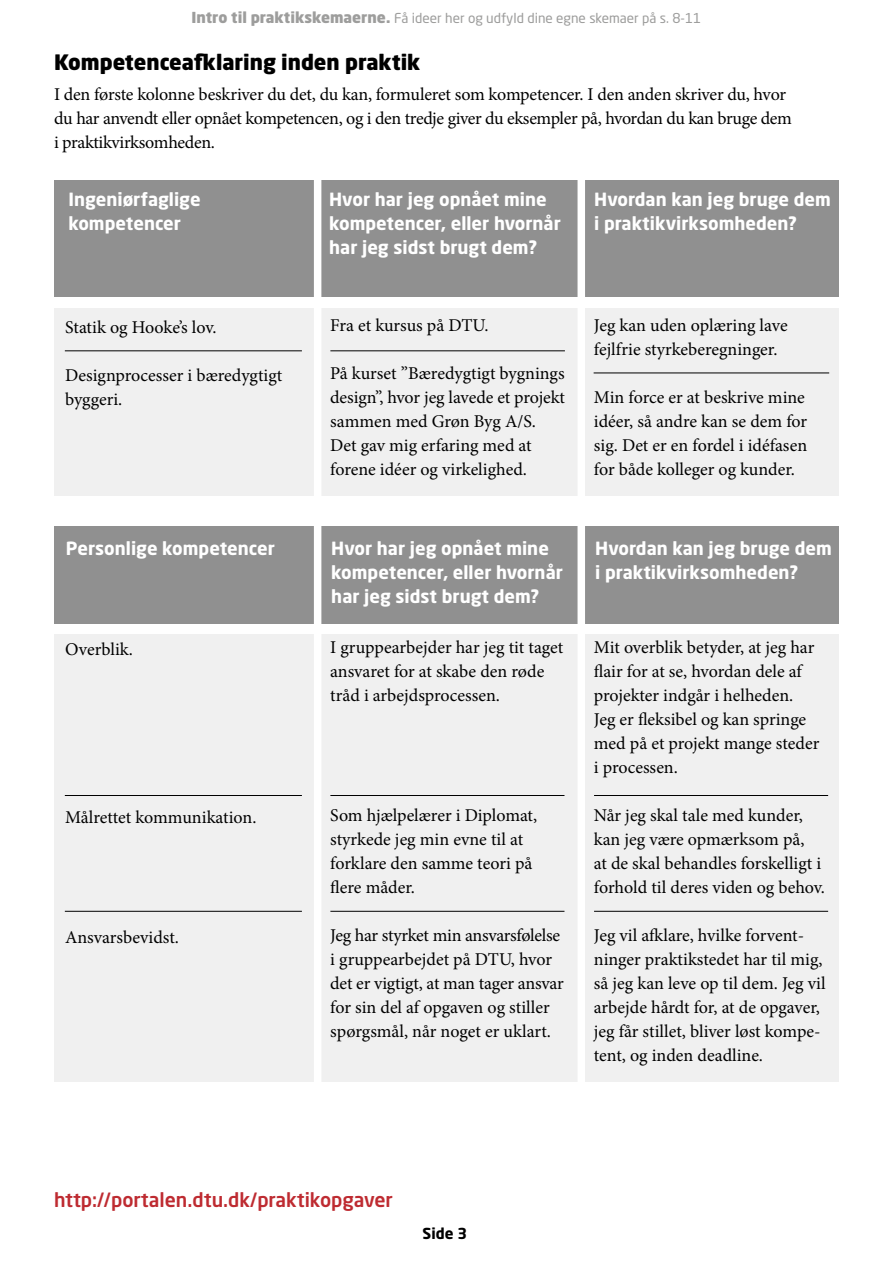
<style>
.page{position:relative;width:893px;height:1263px;background:#fff}
.page>*{position:absolute;margin:0;border:0;box-sizing:border-box;transform-origin:0 0}
.t1{font:900 21px "Neo Sans Std";color:#000}
.t2{font:500 19.5px "Neo Sans Std";color:#be2b31}
.t3{font:18px/24px "Minion Pro";letter-spacing:-.005em;color:#000}
.t4{font:700 18px/24px "Neo Sans Std";color:#fff}
.t5{font:700 15px "Neo Sans Std";color:#000}
.t6{font:13.5px "Neo Sans Std";color:#9d9d9c}
.s1{font-weight:900;font-size:15px}
</style>
<div class="page">
<div style="left:54px;top:180px;width:785px;height:117px;background:#909090"></div>
<div style="left:54px;top:308px;width:785px;height:187px;background:#f0f0f0"></div>
<div style="left:314px;top:169px;width:7px;height:334px;background:#fff"></div>
<div style="left:577px;top:169px;width:8px;height:334px;background:#fff"></div>
<div style="left:54px;top:527px;width:785px;height:97px;background:#909090"></div>
<div style="left:54px;top:634px;width:785px;height:447px;background:#f0f0f0"></div>
<div style="left:314px;top:516px;width:7px;height:576px;background:#fff"></div>
<div style="left:577px;top:516px;width:8px;height:576px;background:#fff"></div>
<hr style="left:65px;top:351px;width:237px;height:1px;background:#000">
<hr style="left:65px;top:795px;width:237px;height:1px;background:#000">
<hr style="left:65px;top:911px;width:237px;height:1px;background:#000">
<hr style="left:330px;top:351px;width:235px;height:1px;background:#000">
<hr style="left:330px;top:795px;width:234px;height:1px;background:#000">
<hr style="left:330px;top:911px;width:234px;height:1px;background:#000">
<hr style="left:594px;top:373px;width:235px;height:1px;background:#000">
<hr style="left:594px;top:795px;width:234px;height:1px;background:#000">
<hr style="left:594px;top:911px;width:234px;height:1px;background:#000">
<p class="t6" style="left:192px;top:10px;width:511px"><span class="s1">Intro til praktikskemaerne.</span> Få ideer her og udfyld dine egne skemaer på s. 8-11</p>
<p class="t1" style="left:54px;top:49px;width:368px">Kompetenceafklaring inden praktik</p>
<p class="t3" style="left:54px;top:82px;width:739px">I den første kolonne beskriver du det, du kan, formuleret som kompetencer. I den anden skriver du, hvor du har anvendt eller opnået kompetencen, og i den tredje giver du eksempler på, hvordan du kan bruge dem i praktikvirksomheden.</p>
<p class="t4" style="left:68px;top:187px;width:134px">Ingeniørfaglige kompetencer</p>
<p class="t4" style="left:329px;top:187px;width:233px">Hvor har jeg opnået mine kompetencer, eller hvornår har jeg sidst brugt dem?</p>
<p class="t4" style="left:594px;top:187px;width:238px">Hvordan kan jeg bruge dem i praktikvirksomheden?</p>
<p class="t3" style="left:65px;top:315px;width:153px">Statik og Hooke’s lov.</p>
<p class="t3" style="left:65px;top:363px;width:219px">Designprocesser i bæredygtigt byggeri.</p>
<p class="t3" style="left:330px;top:313px;width:160px">Fra et kursus på DTU.</p>
<p class="t3" style="left:330px;top:361px;width:236px">På kurset ”Bæredygtigt bygnings design”, hvor jeg lavede et projekt sammen med Grøn Byg A/S.<br>Det gav mig erfaring med at forene idéer og virkelighed.</p>
<p class="t3" style="left:594px;top:313px;width:195px">Jeg kan uden oplæring lave fejlfrie styrkeberegninger.</p>
<p class="t3" style="left:594px;top:385px;width:215px">Min force er at beskrive mine idéer, så andre kan se dem for sig. Det er en fordel i idéfasen for både kolleger og kunder.</p>
<p class="t4" style="left:66px;top:536px;width:210px">Personlige kompetencer</p>
<p class="t4" style="left:331px;top:536px;width:233px">Hvor har jeg opnået mine kompetencer, eller hvornår har jeg sidst brugt dem?</p>
<p class="t4" style="left:595px;top:536px;width:238px">Hvordan kan jeg bruge dem i praktikvirksomheden?</p>
<p class="t3" style="left:65px;top:637px;width:69px">Overblik.</p>
<p class="t3" style="left:594px;top:635px;width:227px">Mit overblik betyder, at jeg har flair for at se, hvordan dele af projekter indgår i helheden.<br>Jeg er fleksibel og kan springe med på et projekt mange steder i processen.</p>
<p class="t3" style="left:594px;top:803px;width:232px">Når jeg skal tale med kunder, kan jeg være opmærksom på,<br>at de skal behandles forskelligt i forhold til deres viden og behov.</p>
<p class="t3" style="left:594px;top:923px;width:233px">Jeg vil afklare, hvilke forvent&shy;ninger praktikstedet har til mig, så jeg kan leve op til dem. Jeg vil arbejde hårdt for, at de opgaver, jeg får stillet, bliver løst kompe&shy;tent, og inden deadline.</p>
<p class="t3" style="left:330px;top:635px;width:235px">I gruppearbejder har jeg tit taget ansvaret for at skabe den røde tråd i arbejdsprocessen.</p>
<p class="t3" style="left:330px;top:803px;width:208px">Som hjælpelærer i Diplomat, styrkede jeg min evne til at forklare den samme teori på flere måder.</p>
<p class="t3" style="left:330px;top:923px;width:235px">Jeg har styrket min ansvarsfølelse i gruppearbejdet på DTU, hvor det er vigtigt, at man tager ansvar for sin del af opgaven og stiller spørgsmål, når noget er uklart.</p>
<p class="t3" style="left:65px;top:805px;width:193px">Målrettet kommunikation.</p>
<p class="t3" style="left:65px;top:925px;width:115px">Ansvarsbevidst.</p>
<p class="t2" style="left:54px;top:1187px;width:340px">http://portalen.dtu.dk/praktikopgaver</p>
<p class="t5" style="left:423px;top:1224px;width:46px">Side 3</p>
</div>
